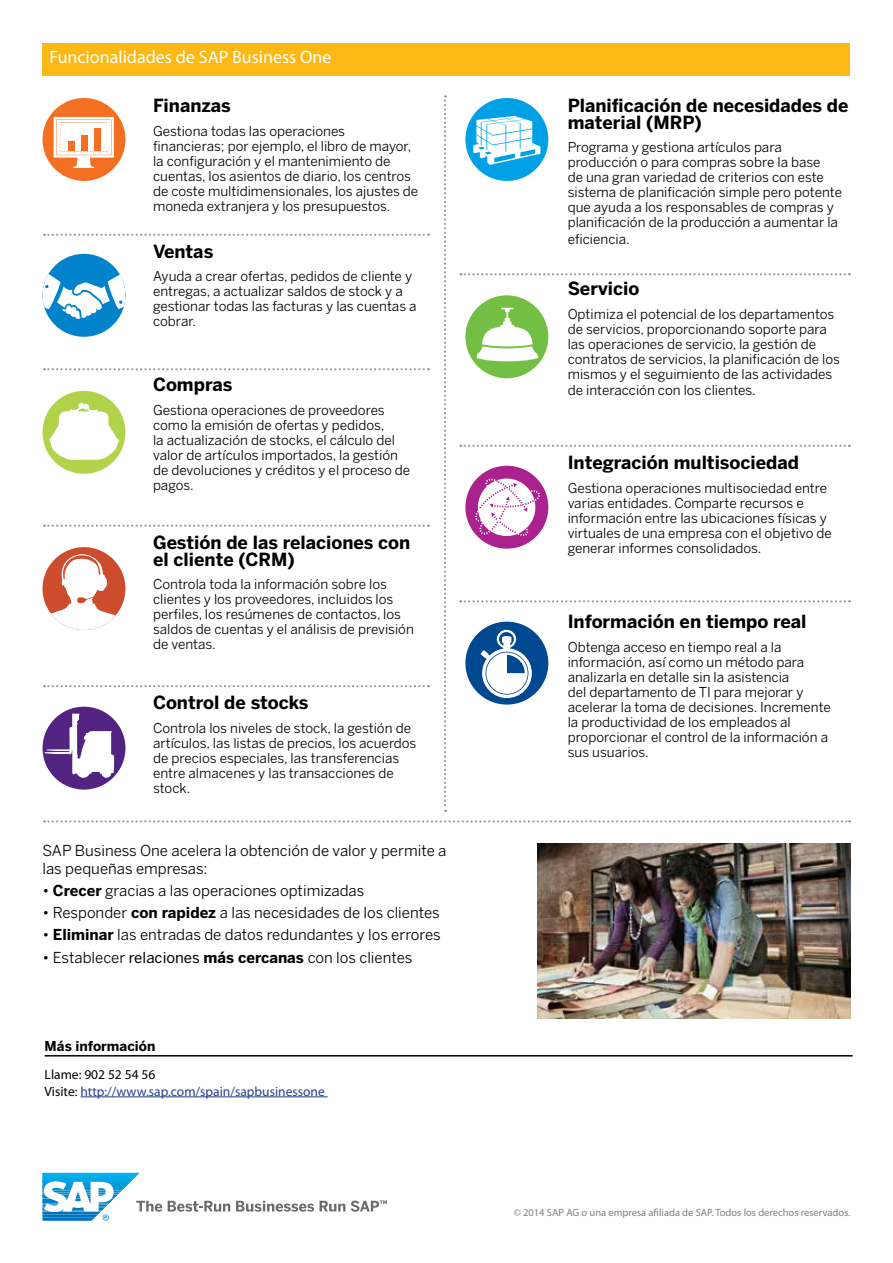
<style>
.page{position:relative;width:893px;height:1263px;background:#fff}
.page>*{position:absolute;margin:0;border:0;box-sizing:border-box;transform-origin:0 0}
.t1{font:700 18px/16.5px "Benton Sans";color:#000}
.t2{font:18px "Myriad Pro";color:#fff}
.t3{font:15px/18px "Benton Sans";color:#000}
.t4{font:13.5px/15px "Benton Sans";color:#000}
.t5{font:13.5px/16.2px "Myriad Pro";color:#25408f}
.t6{font:700 13.5px "Benton Sans";color:#000}
.t7{font:10.5px "Myriad Pro";color:#807f83}
.s1{font-weight:700}
.s2{font-style:inherit}
.s3{color:#000}
</style>
<div class="page">
<div style="left:43px;top:43px;width:807px;height:32px;background:#fdb913"></div>
<svg style="left:44px;top:234px;width:385px;height:2px"></svg>
<svg style="left:44px;top:368px;width:385px;height:2px"></svg>
<svg style="left:44px;top:525px;width:385px;height:2px"></svg>
<svg style="left:44px;top:685px;width:385px;height:2px"></svg>
<div style="left:43px;top:254px;width:82px;height:83px;background:#0083ca;border-radius:50%"></div>
<svg style="left:43px;top:269px;width:82px;height:50px"></svg>
<div style="left:43px;top:547px;width:82px;height:83px;background:#cb4d2c;border-radius:50%"></div>
<svg style="left:43px;top:554px;width:82px;height:76px"></svg>
<div style="left:43px;top:98px;width:82px;height:83px;background:#f36f21;border-radius:50%"></div>
<svg style="left:54px;top:117px;width:60px;height:51px"></svg>
<div style="left:68px;top:141px;width:6px;height:10px;background:#f36f21"></div>
<div style="left:81px;top:135px;width:6px;height:16px;background:#f36f21"></div>
<div style="left:94px;top:129px;width:6px;height:22px;background:#f36f21"></div>
<div style="left:43px;top:391px;width:82px;height:83px;background:#b1d34a;border-radius:50%"></div>
<svg style="left:50px;top:403px;width:69px;height:57px"></svg>
<div style="left:43px;top:707px;width:82px;height:83px;background:#522380;border-radius:50%"></div>
<svg style="left:45px;top:714px;width:69px;height:64px"></svg>
<div style="left:465px;top:295px;width:83px;height:83px;background:#72bf44;border-radius:50%"></div>
<svg style="left:477px;top:308px;width:61px;height:53px"></svg>
<div style="left:465px;top:466px;width:83px;height:83px;background:#ab218e;border-radius:50%"></div>
<svg style="left:475px;top:479px;width:65px;height:57px"></svg>
<div style="left:465px;top:622px;width:83px;height:82px;background:#004990;border-radius:50%"></div>
<svg style="left:481px;top:630px;width:51px;height:68px"></svg>
<div style="left:465px;top:98px;width:83px;height:83px;background:#00a1e4;border-radius:50%"></div>
<svg style="left:473px;top:116px;width:67px;height:49px"></svg>
<hr style="left:45px;top:1055px;width:808px;height:1px;background:#000">
<hr style="left:80px;top:1096px;width:248px;height:1px;background:#25408f">
<svg style="left:444px;top:95px;width:2px;height:717px"></svg>
<svg style="left:460px;top:273px;width:390px;height:2px"></svg>
<svg style="left:460px;top:445px;width:390px;height:2px"></svg>
<svg style="left:460px;top:600px;width:390px;height:2px"></svg>
<svg style="left:44px;top:820px;width:806px;height:2px"></svg>
<img style="left:538px;top:844px;width:312px;height:175px">
<svg style="left:168px;top:1201px;width:62px;height:11px"></svg>
<svg style="left:236px;top:1201px;width:78px;height:11px"></svg>
<svg style="left:320px;top:1201px;width:25px;height:11px"></svg>
<svg style="left:351px;top:1200px;width:36px;height:12px"></svg>
<svg style="left:43px;top:1173px;width:119px;height:48px"></svg>
<h1 class="t2" style="left:50px;top:46px;width:284px">Funcionalidades de SAP Business One</h1>
<h1 class="t1" style="left:153px;top:98px;width:79px">Finanzas</h1>
<p class="t4" style="left:153px;top:123px;width:267px">Gestiona todas las operaciones financieras; por ejemplo, el libro de mayor, la configuración y el mantenimiento de cuentas, los asientos de diario, los centros de coste multidimensionales, los ajustes de moneda extranjera y los presupuestos.</p>
<h1 class="t1" style="left:153px;top:243px;width:62px">Ventas</h1>
<p class="t4" style="left:153px;top:269px;width:265px">Ayuda a crear ofertas, pedidos de cliente y entregas, a actualizar saldos de stock y a gestionar todas las facturas y las cuentas a cobrar.</p>
<h1 class="t1" style="left:153px;top:377px;width:81px">Compras</h1>
<p class="t4" style="left:153px;top:402px;width:259px">Gestiona operaciones de proveedores como la emisión de ofertas y pedidos,<br>la actualización de stocks, el cálculo del valor de artículos importados, la gestión de devoluciones y créditos y el proceso de pagos.</p>
<h1 class="t1" style="left:153px;top:535px;width:259px">Gestión de las relaciones con el cliente (CRM)</h1>
<p class="t4" style="left:153px;top:577px;width:262px">Controla toda la información sobre los clientes y los proveedores, incluidos los perfiles, los resúmenes de contactos, los saldos de cuentas y el análisis de previsión de ventas.</p>
<h1 class="t1" style="left:153px;top:694px;width:157px">Control de stocks</h1>
<p class="t4" style="left:153px;top:720px;width:265px">Controla los niveles de stock, la gestión de artículos, las listas de precios, los acuerdos de precios especiales, las transferencias entre almacenes y las transacciones de stock.</p>
<p class="t3" style="left:43px;top:841px;width:405px">SAP Business One acelera la obtención de valor y permite a las pequeñas empresas:</p>
<p class="t3" style="left:43px;top:881px;width:323px">• <span class="s1">Crecer</span> gracias a las operaciones optimizadas</p>
<p class="t3" style="left:43px;top:904px;width:399px">• Responder <span class="s1">con rapidez</span> a las necesidades de los clientes</p>
<p class="t3" style="left:43px;top:926px;width:400px">• <span class="s1">Eliminar</span> las entradas de datos redundantes y los errores</p>
<p class="t3" style="left:43px;top:948px;width:371px">• Establecer <span class="s2">relaciones</span> <span class="s1">más cercanas</span> con los clientes</p>
<p class="t6" style="left:45px;top:1037px;width:112px">Más información</p>
<p class="t5" style="left:45px;top:1066px;width:282px"><span class="s3">Llame: 902 52 54 56<br>Visite:</span> http://www.sap.com/spain/sapbusinessone</p>
<h1 class="t1" style="left:568px;top:98px;width:282px">Planificación de necesidades de material (MRP)</h1>
<p class="t4" style="left:568px;top:140px;width:276px">Programa y gestiona artículos para producción o para compras sobre la base<br>de una gran variedad de criterios con este sistema de planificación simple pero potente que ayuda a los responsables de compras y planificación de la producción a aumentar la</p>
<p class="t4" style="left:568px;top:231px;width:64px">eficiencia.</p>
<h1 class="t1" style="left:568px;top:281px;width:73px">Servicio</h1>
<p class="t4" style="left:568px;top:306px;width:274px">Optimiza el potencial de los departamentos de servicios, proporcionando soporte para las operaciones de servicio, la gestión de contratos de servicios, la planificación de los mismos y el seguimiento de las actividades</p>
<p class="t4" style="left:568px;top:383px;width:190px">de interacción con los clientes.</p>
<h1 class="t1" style="left:568px;top:455px;width:233px">Integración multisociedad</h1>
<p class="t4" style="left:568px;top:480px;width:266px">Gestiona operaciones multisociedad entre varias entidades. Comparte recursos e información entre las ubicaciones físicas y virtuales de una empresa con el objetivo de generar informes consolidados.</p>
<h1 class="t1" style="left:568px;top:614px;width:240px">Información en tiempo real</h1>
<p class="t4" style="left:568px;top:640px;width:265px">Obtenga acceso en tiempo real a la información, así como un método para analizarla en detalle sin la asistencia<br>del departamento de TI para mejorar y acelerar la toma de decisiones. Incremente la productividad de los empleados al proporcionar el control de la información a sus usuarios.</p>
<p class="t7" style="left:514px;top:1206px;width:338px">© 2014 SAP AG o una empresa afiliada de SAP. Todos los derechos reservados.</p>
</div>
